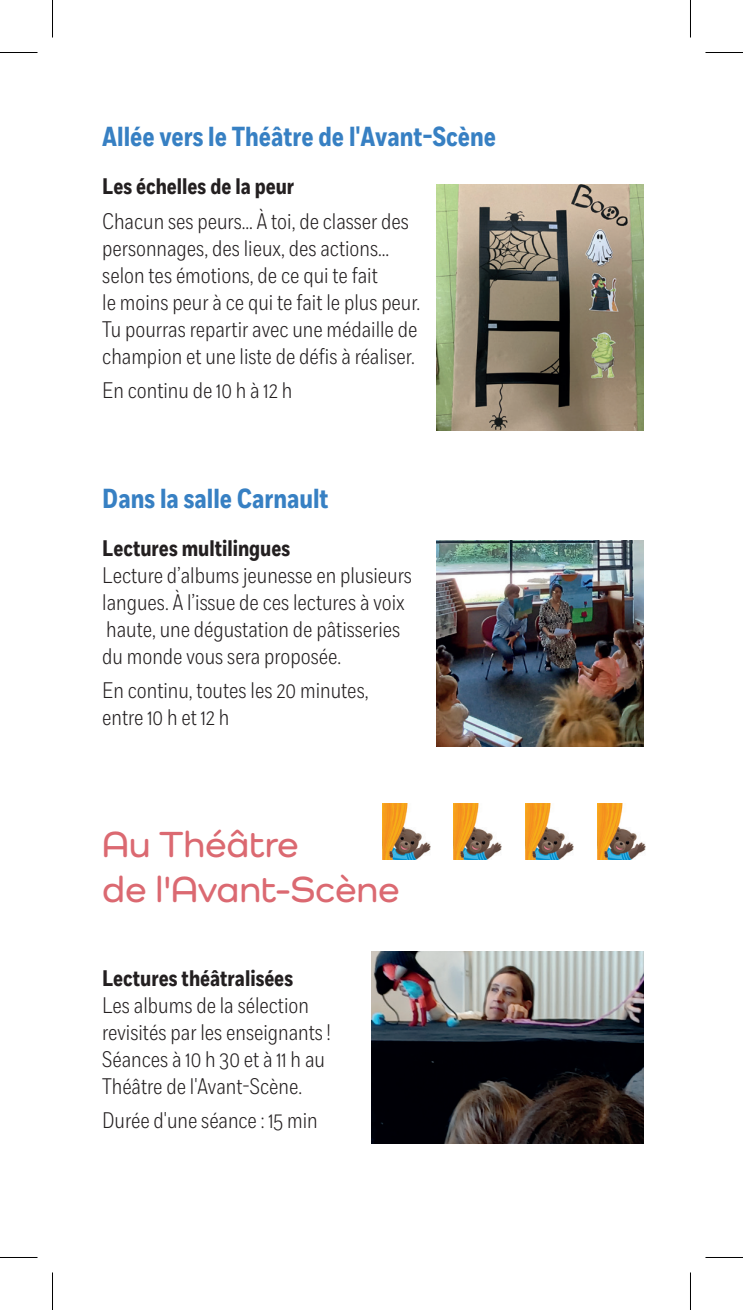
<style>
.page{position:relative;width:743px;height:1310px;background:#fff}
.page>*{position:absolute;margin:0;border:0;box-sizing:border-box;transform-origin:0 0}
.t1{font:600 37.5px/45px "Como";color:#db6971}
.t2{font:700 27.5px "Fort Cond";color:#3780c3}
.t3{font:300 22.5px/27px "Fort Cond";color:#231f20}
.t4{font:700 22.5px "Fort Cond";color:#231f20}
</style>
<div class="page">
<img style="left:372px;top:951px;width:271px;height:192px">
<img style="left:436px;top:540px;width:207px;height:207px">
<img style="left:436px;top:185px;width:207px;height:246px">
<img style="left:382px;top:803px;width:49px;height:57px">
<img style="left:454px;top:803px;width:48px;height:57px">
<img style="left:525px;top:803px;width:49px;height:57px">
<img style="left:597px;top:803px;width:49px;height:57px">
<hr style="left:0;top:52px;width:38px;height:1px;background:#000">
<hr style="left:705px;top:52px;width:38px;height:1px;background:#000">
<hr style="left:0;top:1257px;width:38px;height:1px;background:#000">
<hr style="left:705px;top:1257px;width:38px;height:1px;background:#000">
<hr style="left:52px;top:0;width:1px;height:38px;background:#000">
<hr style="left:52px;top:1272px;width:1px;height:38px;background:#000">
<hr style="left:690px;top:0;width:1px;height:38px;background:#000">
<hr style="left:690px;top:1272px;width:1px;height:38px;background:#000">
<p class="t2" style="left:102px;top:119px;width:395px">Allée vers le Théâtre de l'Avant-Scène</p>
<p class="t4" style="left:102px;top:172px;width:193px">Les échelles de la peur</p>
<p class="t3" style="left:102px;top:208px;width:319px">Chacun ses peurs… À toi, de classer des personnages, des lieux, des actions… selon tes émotions, de ce qui te fait<br>le moins peur à ce qui te fait le plus peur.<br>Tu pourras repartir avec une médaille de champion et une liste de défis à réaliser.</p>
<p class="t3" style="left:102px;top:377px;width:191px">En continu de 10 h à 12 h</p>
<p class="t2" style="left:102px;top:482px;width:228px">Dans la salle Carnault</p>
<p class="t4" style="left:102px;top:535px;width:189px">Lectures multilingues</p>
<p class="t3" style="left:102px;top:562px;width:311px">Lecture d’albums jeunesse en plusieurs langues. À l’issue de ces lectures à voix haute, une dégustation de pâtisseries du monde vous sera proposée.</p>
<p class="t3" style="left:102px;top:677px;width:268px">En continu, toutes les 20 minutes, entre 10 h et 12 h</p>
<h1 class="t1" style="left:102px;top:821px;width:299px">Au Théâtre<br>de l'Avant-Scène</h1>
<p class="t4" style="left:102px;top:964px;width:192px">Lectures théâtralisées</p>
<p class="t3" style="left:102px;top:992px;width:230px">Les albums de la sélection revisités par les enseignants !<br>Séances à 10 h 30 et à 11 h au<br>Théâtre de l'Avant-Scène.</p>
<p class="t3" style="left:102px;top:1107px;width:217px">Durée d'une séance : 15 min</p>
</div>
